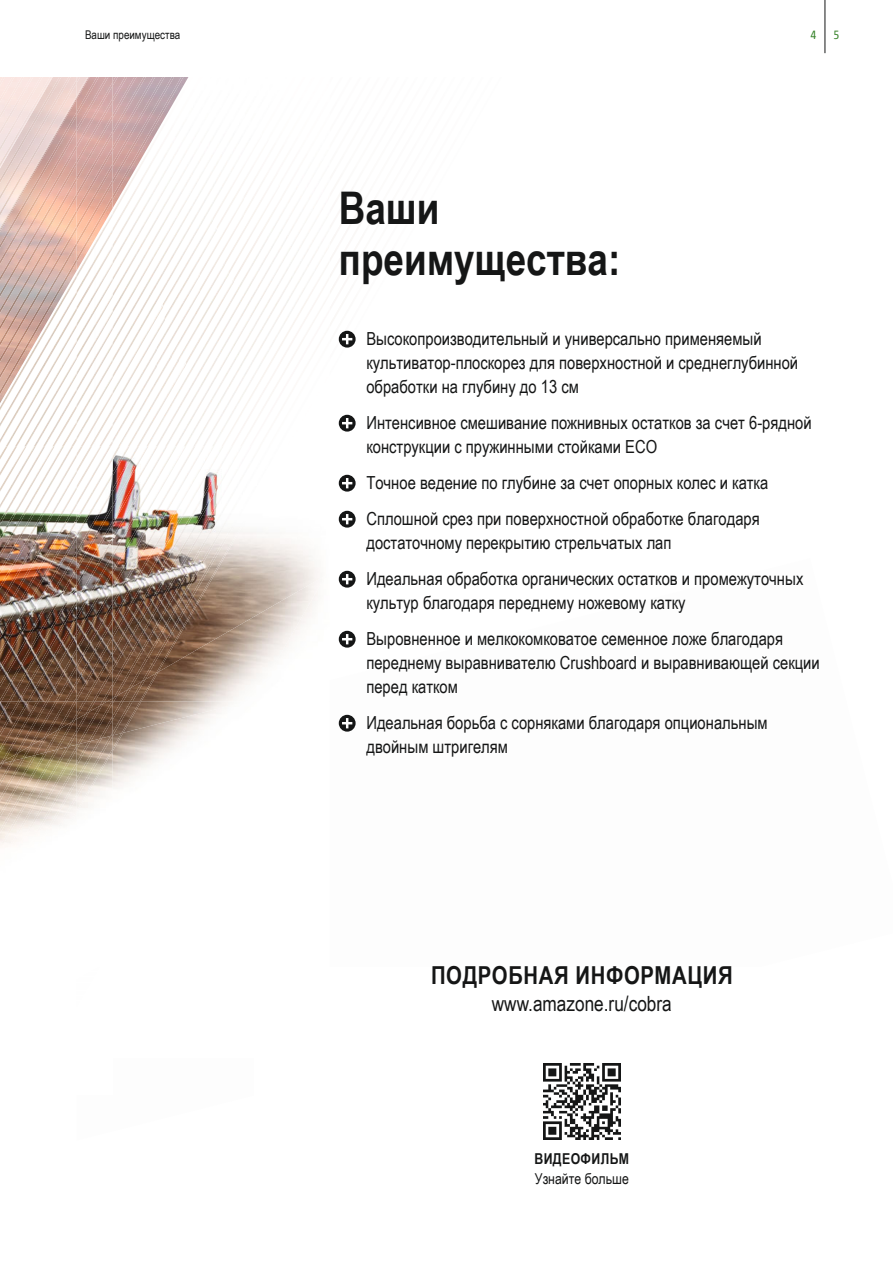
<style>
.page{position:relative;width:893px;height:1263px;background:#fff}
.page>*{position:absolute;margin:0;border:0;box-sizing:border-box;transform-origin:0 0}
.t1{font:700 45px/51px "Arial Narrow";color:#151616}
.t2{font:700 24.75px "Arial Narrow";letter-spacing:.025em;color:#151616}
.t3{font:21px "Arial Narrow";color:#151616}
.t4{font:18px/24px "Arial Narrow";color:#151616}
.t5{font:15px "Arial Narrow";color:#151616}
.t6{font:700 15px "Arial Narrow";letter-spacing:.025em;color:#151616}
.t7{font:12px "Arial Narrow";color:#151616}
.t8{font:12px "Camingo Dos Pro S Cd";color:#38832b}
</style>
<div class="page">
<img style="left:185px;top:208px;width:144px;height:238px">
<img style="left:178px;top:380px;width:7px;height:66px">
<img style="left:171px;top:378px;width:7px;height:68px">
<img style="left:118px;top:378px;width:53px;height:68px">
<img style="left:113px;top:427px;width:43px;height:16px">
<img style="left:113px;top:411px;width:43px;height:16px">
<img style="left:113px;top:378px;width:52px;height:33px">
<img style="left:113px;top:378px;width:50px;height:17px">
<img style="left:83px;top:441px;width:30px;height:5px">
<img style="left:113px;top:188px;width:188px;height:190px">
<img style="left:77px;top:424px;width:36px;height:17px">
<img style="left:113px;top:188px;width:179px;height:174px">
<img style="left:77px;top:408px;width:36px;height:16px">
<img style="left:113px;top:188px;width:170px;height:158px">
<img style="left:77px;top:392px;width:36px;height:16px">
<img style="left:113px;top:188px;width:160px;height:142px">
<img style="left:77px;top:77px;width:36px;height:315px">
<img style="left:113px;top:177px;width:151px;height:136px">
<img style="left:113px;top:177px;width:142px;height:120px">
<img style="left:113px;top:173px;width:132px;height:108px">
<img style="left:113px;top:162px;width:123px;height:103px">
<img style="left:6px;top:443px;width:60px;height:3px">
<img style="left:113px;top:156px;width:113px;height:92px">
<img style="left:0;top:427px;width:75px;height:16px">
<img style="left:113px;top:155px;width:104px;height:77px">
<img style="left:0;top:411px;width:77px;height:16px">
<img style="left:113px;top:155px;width:95px;height:61px">
<img style="left:0;top:395px;width:77px;height:16px">
<img style="left:113px;top:155px;width:85px;height:45px">
<img style="left:0;top:378px;width:77px;height:17px">
<img style="left:113px;top:77px;width:76px;height:106px">
<img style="left:0;top:362px;width:77px;height:16px">
<img style="left:113px;top:77px;width:66px;height:90px">
<img style="left:0;top:346px;width:77px;height:16px">
<img style="left:113px;top:77px;width:57px;height:74px">
<img style="left:0;top:330px;width:77px;height:16px">
<img style="left:113px;top:77px;width:48px;height:58px">
<img style="left:0;top:313px;width:77px;height:17px">
<img style="left:113px;top:77px;width:38px;height:41px">
<img style="left:0;top:297px;width:77px;height:16px">
<img style="left:113px;top:77px;width:29px;height:25px">
<img style="left:0;top:281px;width:77px;height:16px">
<img style="left:113px;top:77px;width:19px;height:9px">
<img style="left:0;top:265px;width:77px;height:16px">
<img style="left:0;top:248px;width:77px;height:17px">
<img style="left:77px;top:77px;width:28px;height:39px">
<img style="left:0;top:232px;width:77px;height:16px">
<img style="left:77px;top:77px;width:18px;height:22px">
<img style="left:77px;top:77px;width:12px;height:21px">
<img style="left:0;top:216px;width:77px;height:14px">
<img style="left:0;top:86px;width:77px;height:130px">
<img style="left:0;top:86px;width:71px;height:114px">
<img style="left:0;top:86px;width:62px;height:97px">
<img style="left:0;top:86px;width:52px;height:81px">
<img style="left:0;top:86px;width:43px;height:65px">
<img style="left:0;top:86px;width:34px;height:49px">
<img style="left:0;top:86px;width:24px;height:32px">
<img style="left:0;top:86px;width:15px;height:16px">
<svg style="left:0;top:77px;width:86px;height:9px"></svg>
<img style="left:223px;top:446px;width:10px;height:129px">
<img style="left:214px;top:446px;width:9px;height:129px">
<img style="left:77px;top:684px;width:36px;height:17px">
<img style="left:67px;top:702px;width:9px;height:17px">
<img style="left:205px;top:446px;width:9px;height:129px">
<img style="left:77px;top:668px;width:36px;height:16px">
<img style="left:57px;top:702px;width:10px;height:17px">
<img style="left:195px;top:446px;width:10px;height:129px">
<img style="left:77px;top:652px;width:36px;height:16px">
<img style="left:48px;top:702px;width:9px;height:17px">
<img style="left:113px;top:446px;width:82px;height:129px">
<img style="left:77px;top:457px;width:36px;height:195px">
<img style="left:39px;top:702px;width:9px;height:17px">
<img style="left:113px;top:446px;width:73px;height:127px">
<img style="left:29px;top:702px;width:10px;height:17px">
<img style="left:113px;top:446px;width:64px;height:111px">
<img style="left:20px;top:702px;width:9px;height:17px">
<img style="left:113px;top:446px;width:54px;height:95px">
<img style="left:10px;top:702px;width:10px;height:17px">
<img style="left:113px;top:446px;width:45px;height:79px">
<img style="left:0;top:702px;width:10px;height:17px">
<img style="left:113px;top:446px;width:35px;height:62px">
<img style="left:0;top:687px;width:77px;height:15px">
<img style="left:113px;top:446px;width:26px;height:46px">
<img style="left:0;top:671px;width:77px;height:16px">
<img style="left:113px;top:446px;width:17px;height:30px">
<img style="left:0;top:655px;width:77px;height:16px">
<img style="left:113px;top:446px;width:7px;height:14px">
<img style="left:0;top:638px;width:77px;height:17px">
<img style="left:77px;top:446px;width:34px;height:60px">
<img style="left:0;top:622px;width:77px;height:16px">
<img style="left:77px;top:446px;width:24px;height:43px">
<img style="left:0;top:606px;width:77px;height:16px">
<img style="left:77px;top:446px;width:15px;height:27px">
<img style="left:0;top:590px;width:77px;height:16px">
<svg style="left:71px;top:437px;width:12px;height:20px"></svg>
<img style="left:0;top:453px;width:77px;height:137px">
<img style="left:0;top:446px;width:73px;height:127px">
<img style="left:0;top:446px;width:64px;height:111px">
<img style="left:0;top:446px;width:55px;height:95px">
<img style="left:0;top:446px;width:45px;height:79px">
<img style="left:0;top:446px;width:36px;height:62px">
<img style="left:0;top:446px;width:26px;height:46px">
<img style="left:0;top:446px;width:17px;height:30px">
<img style="left:0;top:446px;width:8px;height:14px">
<img style="left:113px;top:575px;width:213px;height:127px">
<img style="left:77px;top:702px;width:9px;height:2px">
<img style="left:0;top:719px;width:77px;height:26px">
<img style="left:140px;top:672px;width:18px;height:30px">
<img style="left:130px;top:679px;width:15px;height:23px">
<img style="left:121px;top:688px;width:10px;height:14px">
<svg style="left:86px;top:696px;width:31px;height:8px"></svg>
<img style="left:88px;top:702px;width:25px;height:33px">
<img style="left:77px;top:704px;width:26px;height:31px">
<img style="left:77px;top:712px;width:12px;height:21px">
<img style="left:75px;top:729px;width:2px;height:16px">
<img style="left:55px;top:720px;width:20px;height:25px">
<img style="left:44px;top:728px;width:17px;height:17px">
<img style="left:33px;top:736px;width:14px;height:9px">
<svg style="left:246px;top:699px;width:8px;height:3px"></svg>
<img style="left:113px;top:702px;width:116px;height:86px">
<img style="left:113px;top:733px;width:10px;height:18px">
<svg style="left:110px;top:732px;width:4px;height:4px"></svg>
<img style="left:77px;top:735px;width:36px;height:63px">
<img style="left:77px;top:738px;width:25px;height:44px">
<img style="left:77px;top:741px;width:14px;height:25px">
<svg style="left:77px;top:744px;width:3px;height:5px"></svg>
<img style="left:69px;top:746px;width:8px;height:73px">
<img style="left:0;top:746px;width:69px;height:80px">
<img style="left:0;top:749px;width:58px;height:97px">
<img style="left:0;top:752px;width:47px;height:82px">
<img style="left:0;top:755px;width:36px;height:62px">
<img style="left:0;top:758px;width:25px;height:43px">
<img style="left:0;top:760px;width:14px;height:25px">
<svg style="left:0;top:761px;width:5px;height:8px"></svg>
<hr style="left:825px;top:0;width:1px;height:53px;background:#151616">
<svg style="left:339px;top:331px;width:17px;height:17px"></svg>
<svg style="left:339px;top:415px;width:17px;height:17px"></svg>
<svg style="left:339px;top:475px;width:17px;height:17px"></svg>
<svg style="left:326px;top:511px;width:30px;height:137px"></svg>
<svg style="left:339px;top:715px;width:17px;height:17px"></svg>
<img style="left:544px;top:1063px;width:76px;height:77px">
<p class="t7" style="left:85px;top:27px;width:97px">Ваши преимущества</p>
<h1 class="t1" style="left:339px;top:182px;width:283px">Ваши преимущества:</h1>
<p class="t8" style="left:810px;top:28px;width:7px">4</p>
<p class="t8" style="left:833px;top:28px;width:7px">5</p>
<p class="t4" style="left:366px;top:327px;width:433px">Высокопроизводительный и универсально применяемый культиватор-плоскорез для поверхностной и среднеглубинной обработки на глубину до 13 см</p>
<p class="t4" style="left:366px;top:411px;width:447px">Интенсивное смешивание пожнивных остатков за счет 6-рядной конструкции с пружинными стойками ECO</p>
<p class="t4" style="left:366px;top:465px;width:403px;line-height:36px">Точное ведение по глубине за счет опорных колес и катка<br>Сплошной срез при поверхностной обработке благодаря</p>
<p class="t4" style="left:366px;top:525px;width:438px;line-height:36px">достаточному перекрытию стрельчатых лап<br>Идеальная обработка органических остатков и промежуточных</p>
<p class="t4" style="left:366px;top:585px;width:418px;line-height:36px">культур благодаря переднему ножевому катку<br>Выровненное и мелкокомковатое семенное ложе благодаря</p>
<p class="t4" style="left:366px;top:651px;width:455px">переднему выравнивателю Crushboard и выравнивающей секции перед катком</p>
<p class="t4" style="left:366px;top:711px;width:403px">Идеальная борьба с сорняками благодаря опциональным двойным штригелям</p>
<h2 class="t2" style="left:431px;top:961px;width:303px">ПОДРОБНАЯ ИНФОРМАЦИЯ</h2>
<p class="t3" style="left:492px;top:992px;width:181px">www.amazone.ru/cobra</p>
<p class="t6" style="left:534px;top:1150px;width:96px">ВИДЕОФИЛЬМ</p>
<p class="t5" style="left:535px;top:1170px;width:95px">Узнайте больше</p>
</div>
